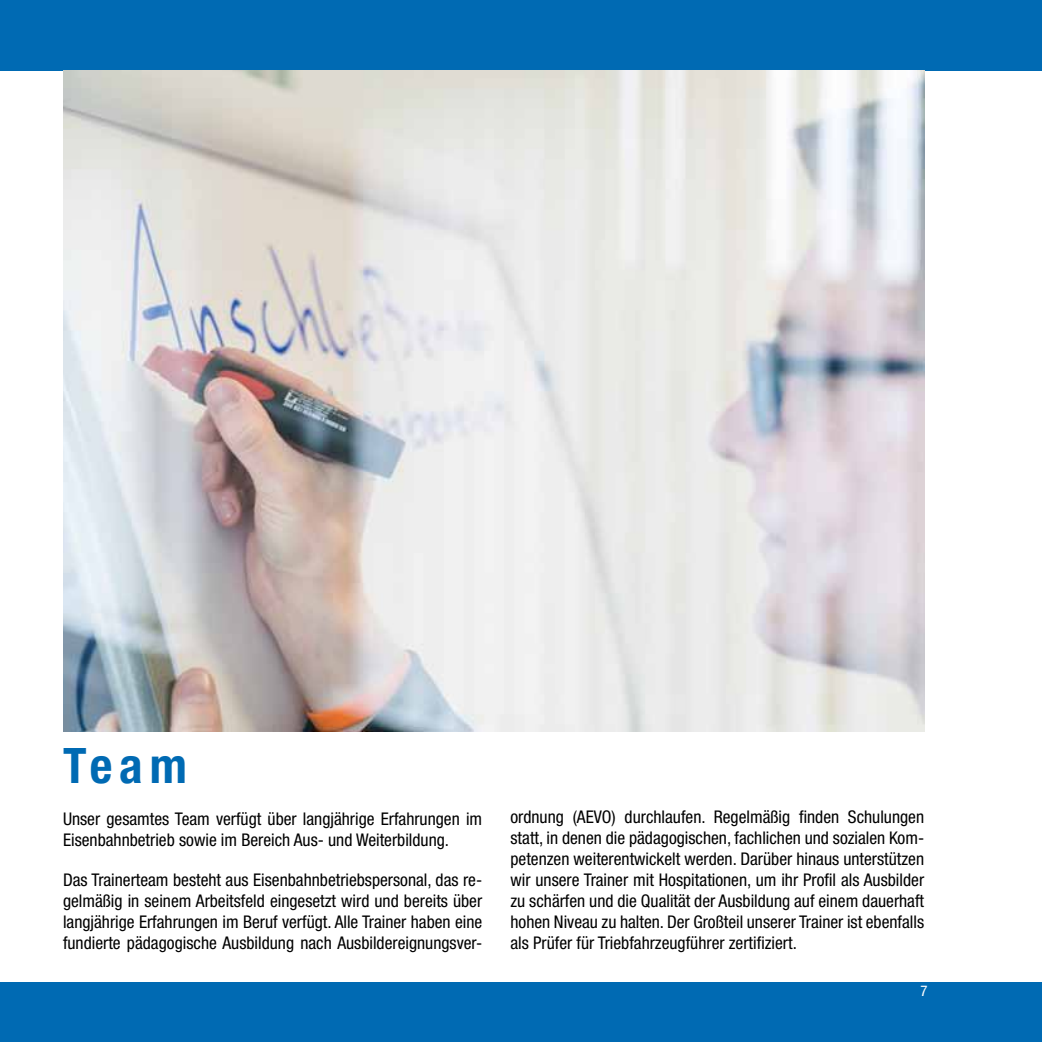
<style>
.page{position:relative;width:1042px;height:1042px;background:#fff}
.page>*{position:absolute;margin:0;border:0;box-sizing:border-box;transform-origin:0 0}
.t1{font:700 condensed 49px "Helvetica Neue";color:#006ab3}
.t2{font:condensed 17.5px/21px "Helvetica Neue";color:#000;text-align:justify}
.t3{font:condensed 14.88px "Helvetica Neue";color:#fff}
</style>
<div class="page">
<div style="left:0;top:982px;width:1042px;height:60px;background:#006ab3"></div>
<div style="left:0;top:0;width:1042px;height:71px;background:#006ab3"></div>
<img style="left:63px;top:71px;width:861px;height:660px">
<h1 class="t1" style="left:63px;top:736px;width:125px">Team</h1>
<p class="t2" style="left:63px;top:808px;width:421px">Unser gesamtes Team verfügt über langjährige Erfahrungen im<br>Eisenbahnbetrieb sowie im Bereich Aus- und Weiterbildung.</p>
<p class="t2" style="left:63px;top:869px;width:421px">Das Trainerteam besteht aus Eisenbahnbetriebspersonal, das re&shy;gelmäßig in seinem Arbeitsfeld eingesetzt wird und bereits über langjährige Erfahrungen im Beruf verfügt. Alle Trainer haben eine fundierte pädagogische Ausbildung nach Ausbildereignungsver-</p>
<p class="t2" style="left:510px;top:806px;width:415px">ordnung (AEVO) durchlaufen. Regelmäßig finden Schulungen statt, in denen die pädagogischen, fachlichen und sozialen Kom&shy;petenzen weiterentwickelt werden. Darüber hinaus unterstützen wir unsere Trainer mit Hospitationen, um ihr Profil als Ausbilder zu schärfen und die Qualität der Ausbildung auf einem dauerhaft hohen Niveau zu halten. Der Großteil unserer Trainer ist ebenfalls als Prüfer für Triebfahrzeugführer zertifiziert.</p>
<p class="t3" style="left:920px;top:982px;width:9px">7</p>
</div>
